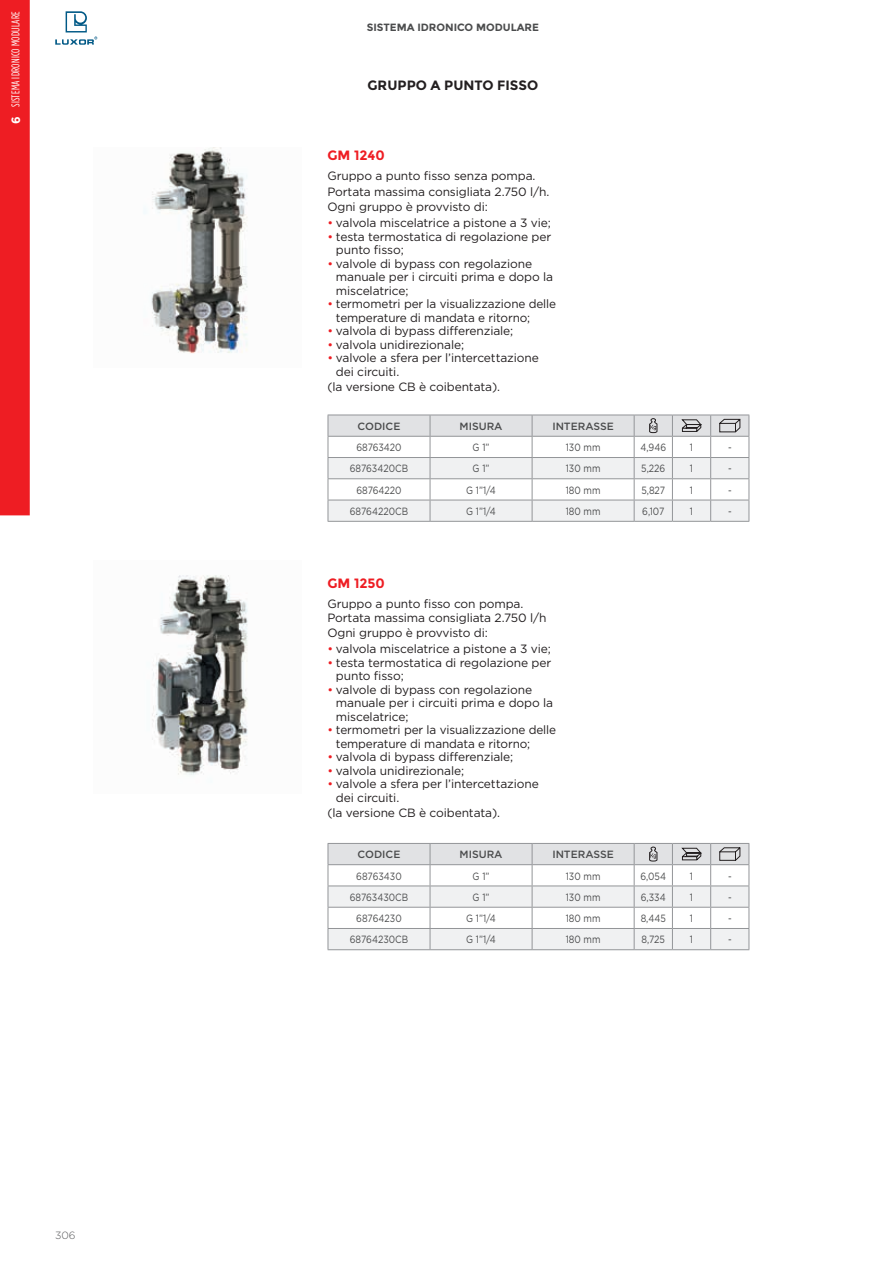
<style>
.page{position:relative;width:893px;height:1263px;background:#fff}
.page>*{position:absolute;margin:0;border:0;box-sizing:border-box;transform-origin:0 0}
.t1{font:700 13.5px "Montserrat";color:#231f20}
.t2{font:700 13.5px "Montserrat";color:#ee1d23}
.t3{font:12px/13.5px "Gotham";letter-spacing:-.01em;color:#231f20}
.t4{font:11.25px "Gotham Condensed";letter-spacing:.02em;color:#fff;scale:.95 1}
.t5{font:10.5px "Gotham";color:#4b4c4d;scale:.85 1}
.t6{font:500 10.5px "Gotham";color:#4b4c4d}
.t7{font:700 10.5px "Montserrat";color:#4b4c4d}
.t8{font:300 10.5px "Gotham";color:#57585a}
.s1{font-family:"Montserrat";font-weight:700;font-size:12px}
.s2{color:#ee1d23}
</style>
<div class="page">
<svg style="left:55px;top:11px;width:42px;height:34px"></svg>
<div style="left:0;top:0;width:30px;height:515px;background:#ee1d23"></div>
<img style="left:144px;top:147px;width:104px;height:207px">
<hr style="left:328px;top:521px;width:102px;height:1px;background:#939598">
<hr style="left:430px;top:521px;width:102px;height:1px;background:#939598">
<hr style="left:532px;top:521px;width:102px;height:1px;background:#939598">
<hr style="left:634px;top:521px;width:38px;height:1px;background:#939598">
<hr style="left:672px;top:521px;width:39px;height:1px;background:#939598">
<hr style="left:711px;top:521px;width:38px;height:1px;background:#939598">
<svg style="left:328px;top:415px;width:422px;height:106px"></svg>
<img style="left:152px;top:575px;width:96px;height:200px">
<svg style="left:328px;top:843px;width:422px;height:107px"></svg>
<p class="t4" style="left:9px;top:124px;width:120px;rotate:-90deg"><span class="s1">6</span> SISTEMA IDRONICO MODULARE</p>
<p class="t8" style="left:55px;top:1229px;width:22px">306</p>
<p class="t7" style="left:367px;top:21px;width:174px">SISTEMA IDRONICO MODULARE</p>
<p class="t1" style="left:367px;top:77px;width:172px">GRUPPO A PUNTO FISSO</p>
<p class="t2" style="left:327px;top:148px;width:59px">GM 1240</p>
<p class="t3" style="left:327px;top:168px;width:223px;line-height:15.6px">Gruppo a punto fisso senza pompa.<br>Portata massima consigliata 2.750 l/h.<br>Ogni gruppo è provvisto di:</p>
<p class="t3" style="left:327px;top:216px;width:225px"><span class="s2">•</span> valvola miscelatrice a pistone a 3 vie;</p>
<p class="t3" style="left:336px;top:229px;width:217px;text-indent:-9px"><span class="s2">•</span> testa termostatica di regolazione per punto fisso;</p>
<p class="t3" style="left:336px;top:256px;width:219px;text-indent:-9px"><span class="s2">•</span> valvole di bypass con regolazione manuale per i circuiti prima e dopo la miscelatrice;</p>
<p class="t3" style="left:336px;top:297px;width:222px;text-indent:-9px"><span class="s2">•</span> termometri per la visualizzazione delle temperature di mandata e ritorno;</p>
<p class="t3" style="left:327px;top:324px;width:187px"><span class="s2">•</span> valvola di bypass differenziale;</p>
<p class="t3" style="left:327px;top:337px;width:138px"><span class="s2">•</span> valvola unidirezionale;</p>
<p class="t3" style="left:336px;top:351px;width:204px;text-indent:-9px"><span class="s2">•</span> valvole a sfera per l’intercettazione dei circuiti.</p>
<p class="t3" style="left:327px;top:380px;width:174px">(la versione CB è coibentata).</p>
<p class="t6" style="left:358px;top:419px;width:44px">CODICE</p>
<p class="t6" style="left:460px;top:419px;width:44px">MISURA</p>
<p class="t6" style="left:552px;top:419px;width:63px">INTERASSE</p>
<p class="t5" style="left:356px;top:441px;width:55px">68763420</p>
<p class="t5" style="left:473px;top:441px;width:21px">G 1”</p>
<p class="t5" style="left:566px;top:441px;width:42px">130 mm</p>
<p class="t5" style="left:640px;top:441px;width:32px">4,946</p>
<p class="t5" style="left:690px;top:441px;width:5px">1</p>
<p class="t5" style="left:728px;top:441px;width:6px">-</p>
<p class="t5" style="left:350px;top:462px;width:70px">68763420CB</p>
<p class="t5" style="left:473px;top:462px;width:21px">G 1”</p>
<p class="t5" style="left:566px;top:462px;width:42px">130 mm</p>
<p class="t5" style="left:641px;top:462px;width:30px">5,226</p>
<p class="t5" style="left:690px;top:462px;width:5px">1</p>
<p class="t5" style="left:728px;top:462px;width:6px">-</p>
<p class="t5" style="left:356px;top:483px;width:55px">68764220</p>
<p class="t5" style="left:466px;top:483px;width:36px">G 1”1/4</p>
<p class="t5" style="left:566px;top:483px;width:43px">180 mm</p>
<p class="t5" style="left:641px;top:483px;width:30px">5,827</p>
<p class="t5" style="left:690px;top:483px;width:5px">1</p>
<p class="t5" style="left:728px;top:483px;width:6px">-</p>
<p class="t5" style="left:350px;top:504px;width:70px">68764220CB</p>
<p class="t5" style="left:466px;top:504px;width:36px">G 1”1/4</p>
<p class="t5" style="left:566px;top:504px;width:43px">180 mm</p>
<p class="t5" style="left:642px;top:504px;width:28px">6,107</p>
<p class="t5" style="left:690px;top:504px;width:5px">1</p>
<p class="t5" style="left:728px;top:504px;width:6px">-</p>
<p class="t2" style="left:327px;top:576px;width:59px">GM 1250</p>
<p class="t3" style="left:327px;top:597px;width:221px">Gruppo a punto fisso con pompa.<br>Portata massima consigliata 2.750 l/h</p>
<p class="t3" style="left:327px;top:626px;width:162px">Ogni gruppo è provvisto di:</p>
<p class="t3" style="left:327px;top:642px;width:225px"><span class="s2">•</span> valvola miscelatrice a pistone a 3 vie;</p>
<p class="t3" style="left:336px;top:655px;width:217px;text-indent:-9px"><span class="s2">•</span> testa termostatica di regolazione per punto fisso;</p>
<p class="t3" style="left:336px;top:682px;width:219px;text-indent:-9px"><span class="s2">•</span> valvole di bypass con regolazione manuale per i circuiti prima e dopo la miscelatrice;</p>
<p class="t3" style="left:336px;top:723px;width:222px;text-indent:-9px"><span class="s2">•</span> termometri per la visualizzazione delle temperature di mandata e ritorno;</p>
<p class="t3" style="left:327px;top:750px;width:187px"><span class="s2">•</span> valvola di bypass differenziale;</p>
<p class="t3" style="left:327px;top:763px;width:138px"><span class="s2">•</span> valvola unidirezionale;</p>
<p class="t3" style="left:336px;top:777px;width:204px;text-indent:-9px"><span class="s2">•</span> valvole a sfera per l’intercettazione dei circuiti.</p>
<p class="t3" style="left:327px;top:806px;width:174px">(la versione CB è coibentata).</p>
<p class="t6" style="left:358px;top:848px;width:44px">CODICE</p>
<p class="t6" style="left:460px;top:848px;width:44px">MISURA</p>
<p class="t6" style="left:552px;top:848px;width:63px">INTERASSE</p>
<p class="t5" style="left:356px;top:869px;width:55px">68763430</p>
<p class="t5" style="left:473px;top:869px;width:21px">G 1”</p>
<p class="t5" style="left:566px;top:869px;width:42px">130 mm</p>
<p class="t5" style="left:640px;top:869px;width:32px">6,054</p>
<p class="t5" style="left:690px;top:869px;width:5px">1</p>
<p class="t5" style="left:728px;top:869px;width:6px">-</p>
<p class="t5" style="left:350px;top:890px;width:70px">68763430CB</p>
<p class="t5" style="left:473px;top:890px;width:21px">G 1”</p>
<p class="t5" style="left:566px;top:890px;width:42px">130 mm</p>
<p class="t5" style="left:641px;top:890px;width:31px">6,334</p>
<p class="t5" style="left:690px;top:890px;width:5px">1</p>
<p class="t5" style="left:728px;top:890px;width:6px">-</p>
<p class="t5" style="left:356px;top:912px;width:55px">68764230</p>
<p class="t5" style="left:466px;top:912px;width:36px">G 1”1/4</p>
<p class="t5" style="left:566px;top:912px;width:43px">180 mm</p>
<p class="t5" style="left:641px;top:912px;width:31px">8,445</p>
<p class="t5" style="left:690px;top:912px;width:5px">1</p>
<p class="t5" style="left:728px;top:912px;width:6px">-</p>
<p class="t5" style="left:350px;top:933px;width:70px">68764230CB</p>
<p class="t5" style="left:466px;top:933px;width:36px">G 1”1/4</p>
<p class="t5" style="left:566px;top:933px;width:43px">180 mm</p>
<p class="t5" style="left:641px;top:933px;width:29px">8,725</p>
<p class="t5" style="left:690px;top:933px;width:5px">1</p>
<p class="t5" style="left:728px;top:933px;width:6px">-</p>
</div>
